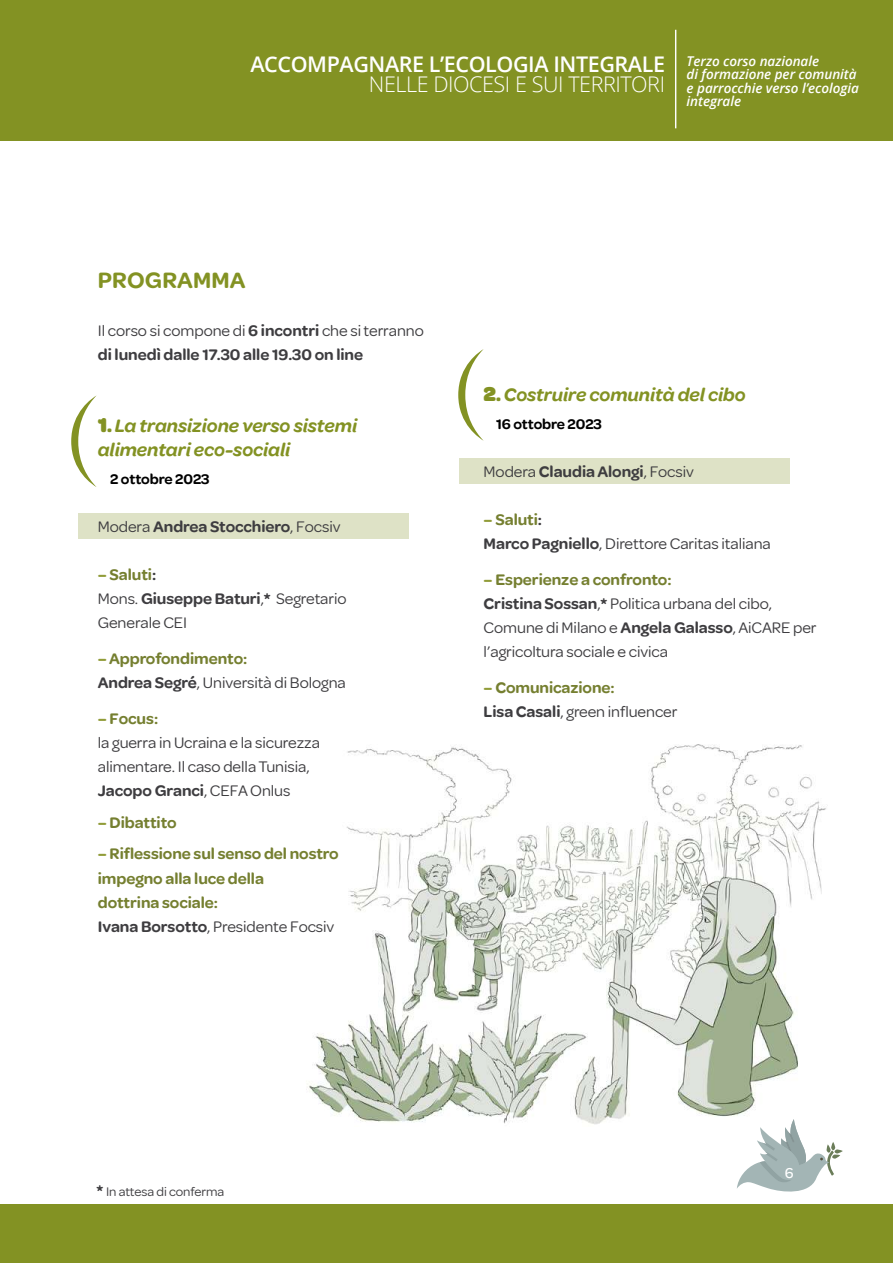
<style>
.page{position:relative;width:893px;height:1263px;background:#fff}
.page>*{position:absolute;margin:0;border:0;box-sizing:border-box;transform-origin:0 0}
.t1{font:600 24px "Omnes";letter-spacing:.005em;color:#839223}
.t2{font:600 21.6px "Open Sans";letter-spacing:-.02em;color:#fff}
.t3{font:300 21.6px "Open Sans";letter-spacing:-.02em;color:#fff}
.t4{font:italic 600 19.5px/24px "Omnes";letter-spacing:-.005em;color:#839223}
.t5{font:16.5px/24px "Omnes";letter-spacing:-.005em;color:#3e3d40}
.t6{font:600 16.5px/24px "Omnes";letter-spacing:-.005em;color:#757f30}
.t7{font:600 16.5px/24px "Omnes";letter-spacing:-.005em;color:#3e3d40}
.t8{font:600 15px "Omnes";letter-spacing:-.005em;color:#000}
.t9{font:500 15px "Omnes";color:#fff}
.t10{font:italic 600 13.5px/13.4px "Open Sans";letter-spacing:-.005em;color:#fff}
.t11{font:13.5px "Omnes";letter-spacing:-.005em;color:#3e3d40}
.s1{font-weight:400}
.s2{font-weight:900;font-style:normal;font-size:21px}
.s3{font-weight:900;font-style:normal;font-size:18px}
.s4{font-weight:600;color:#919c39}
.s5{font-weight:600;color:#757f30}
.s6{font-weight:600}
.s7{color:#919c39}
.s8{color:#3e3d40}
.s9{font-weight:400;color:#3e3d40}
.s10{font-weight:600;font-size:16.5px}
</style>
<div class="page">
<img style="left:309px;top:744px;width:517px;height:381px">
<div style="left:79px;top:513px;width:330px;height:26px;background:#dee2c6"></div>
<div style="left:459px;top:459px;width:331px;height:25px;background:#dee2c6"></div>
<div style="left:0;top:1205px;width:893px;height:58px;background:#839223"></div>
<svg style="left:737px;top:1119px;width:106px;height:73px"></svg>
<svg style="left:71px;top:395px;width:26px;height:92px"></svg>
<svg style="left:458px;top:349px;width:26px;height:92px"></svg>
<div style="left:0;top:0;width:893px;height:140px;background:#839223"></div>
<hr style="left:675px;top:30px;width:1px;height:98px;background:#fff">
<h2 class="t2" style="left:250px;top:49px;width:416px">ACCOMPAGNARE L’ECOLOGIA INTEGRALE</h2>
<h2 class="t3" style="left:369px;top:69px;width:298px">NELLE DIOCESI E SUI TERRITORI</h2>
<p class="t10" style="left:687px;top:54px;width:174px">Terzo corso nazionale<br>di formazione per comunità e parrocchie verso l’ecologia integrale</p>
<h1 class="t1" style="left:98px;top:263px;width:149px">PROGRAMMA</h1>
<p class="t7" style="left:98px;top:317px;width:328px"><span class="s1">Il corso si compone di</span> 6 incontri <span class="s1">che si terranno </span>di lunedì dalle 17.30 alle 19.30 on line</p>
<p class="t4" style="left:98px;top:412px;width:261px"><span class="s2">1</span><span class="s3">.</span> La transizione verso sistemi alimentari eco-sociali</p>
<p class="t8" style="left:110px;top:469px;width:101px">2 ottobre 2023</p>
<p class="t7" style="left:98px;top:514px;width:244px"><span class="s1">Modera</span> Andrea Stocchiero<span class="s1">, Focsiv</span></p>
<p class="t5" style="left:98px;top:562px;width:250px"><span class="s4">–</span> <span class="s5">Saluti</span><span class="s6">:<br></span>Mons. <span class="s6">Giuseppe Baturi</span>,<span class="s6">*</span> Segretario<br>Generale CEI</p>
<p class="t5" style="left:98px;top:646px;width:250px"><span class="s4">–</span> <span class="s5">Approfondimento:<br></span><span class="s6">Andrea Segré</span>, Università di Bologna</p>
<p class="t5" style="left:98px;top:706px;width:224px"><span class="s4">–</span> <span class="s5">Focus:<br></span>la guerra in Ucraina e la sicurezza alimentare. Il caso della Tunisia,<br><span class="s6">Jacopo Granci</span>, CEFA Onlus</p>
<p class="t6" style="left:98px;top:809px;width:80px"><span class="s7">–</span> Dibattito</p>
<p class="t6" style="left:98px;top:841px;width:242px"><span class="s7">–</span> Riflessione sul senso del nostro impegno alla luce della<br>dottrina sociale:<br><span class="s8">Ivana Borsotto</span><span class="s9">, Presidente Focsiv</span></p>
<p class="t11" style="left:97px;top:1182px;width:129px"><span class="s10">*</span> In attesa di conferma</p>
<p class="t4" style="left:484px;top:381px;width:264px"><span class="s2">2</span><span class="s3">.</span> Costruire comunità del cibo</p>
<p class="t8" style="left:496px;top:414px;width:107px">16 ottobre 2023</p>
<p class="t5" style="left:484px;top:459px;width:212px">Modera <span class="s6">Claudia Alongi</span>, Focsiv</p>
<p class="t5" style="left:484px;top:507px;width:289px"><span class="s4">–</span> <span class="s5">Saluti</span><span class="s6">:<br>Marco Pagniello</span>, Direttore Caritas italiana</p>
<p class="t5" style="left:484px;top:567px;width:334px"><span class="s4">–</span> <span class="s5">Esperienze a confronto:<br></span><span class="s6">Cristina Sossan</span>,<span class="s6">*</span> Politica urbana del cibo, Comune di Milano e <span class="s6">Angela Galasso</span>, AiCARE per l’agricoltura sociale e civica</p>
<p class="t5" style="left:484px;top:675px;width:195px"><span class="s4">–</span> <span class="s5">Comunicazione:<br></span><span class="s6">Lisa Casali</span>, green influencer</p>
<p class="t9" style="left:785px;top:1163px;width:10px">6</p>
</div>
